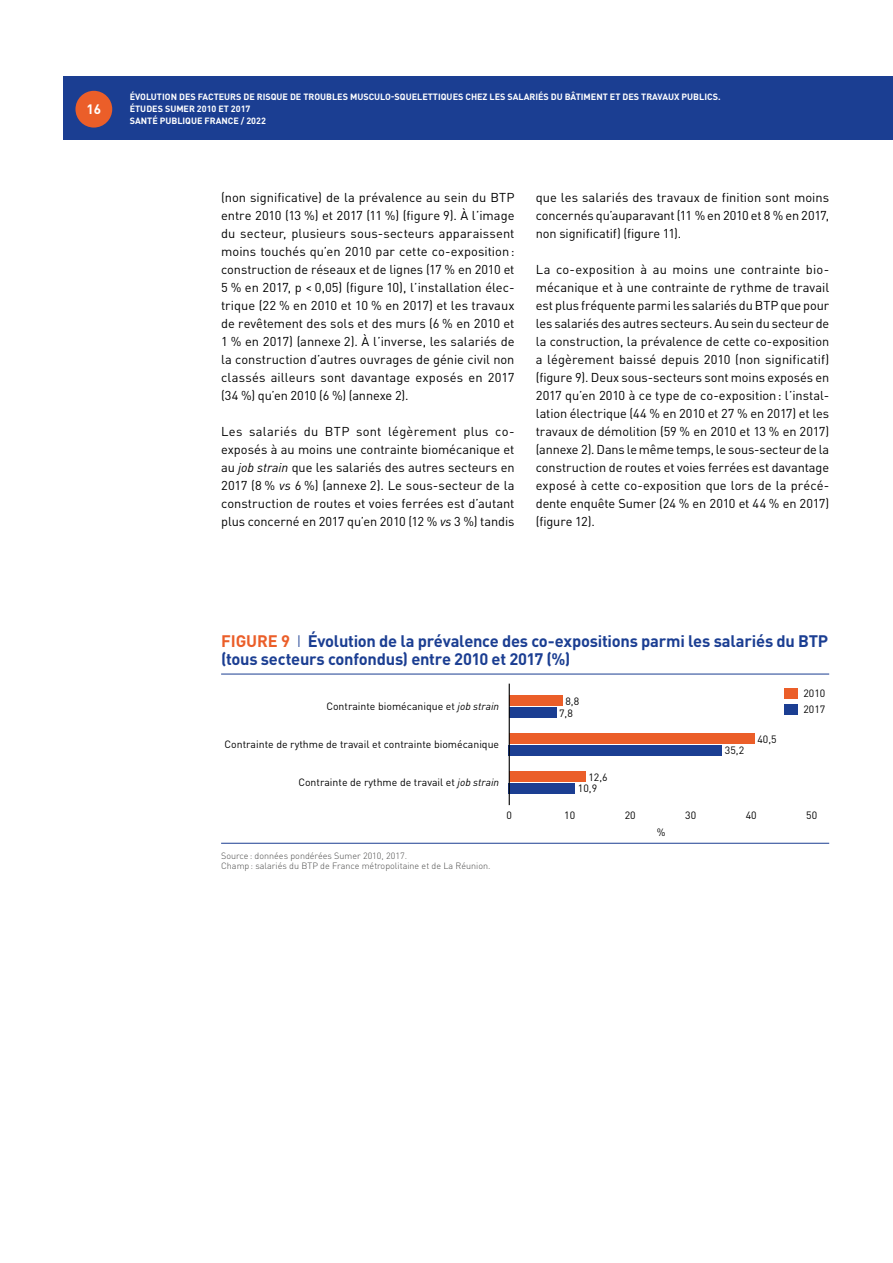
<style>
.page{position:relative;width:893px;height:1263px;background:#fff}
.page>*{position:absolute;margin:0;border:0;box-sizing:border-box;transform-origin:0 0}
.FIG-Titre-Filet{font:700 16.5px/18px "DIN Pro";letter-spacing:-.015em;color:#1b3e92}
.t1{font:700 13.5px "DIN Pro";color:#fff}
.Textecourant{font:12.75px/18px "DIN Pro";letter-spacing:-.005em;color:#000;text-align:justify}
.t2{font:10.5px/11.6px "DIN Pro";color:#000}
.t3{font:700 9px/12px "DIN Pro";color:#fff}
.TAB-Source{font:300 9px "DIN Pro";color:#4a4a49}
.FIG-Source-Filet{font:300 9px "DIN Pro";color:#4a4a49}
.s1{font-style:italic}
.s2{color:#eb5e29}
.s3{font-weight:300}
</style>
<div class="page">
<div style="left:64px;top:77px;width:829px;height:63px;background:#1b3e92"></div>
<div style="left:75px;top:91px;width:37px;height:37px;background:#eb5e29;border-radius:50%"></div>
<hr style="left:221px;top:674px;width:608px;height:1px;background:#1b3e92">
<hr style="left:221px;top:843px;width:608px;height:1px;background:#1b3e92">
<div style="left:509px;top:708px;width:47px;height:10px;background:#1b3e92"></div>
<div style="left:509px;top:695px;width:53px;height:11px;background:#eb5e29"></div>
<div style="left:509px;top:746px;width:213px;height:10px;background:#1b3e92"></div>
<div style="left:509px;top:733px;width:245px;height:11px;background:#eb5e29"></div>
<div style="left:509px;top:783px;width:66px;height:11px;background:#1b3e92"></div>
<div style="left:509px;top:771px;width:76px;height:11px;background:#eb5e29"></div>
<hr style="left:509px;top:684px;width:1px;height:121px;background:#000">
<div style="left:785px;top:688px;width:13px;height:11px;background:#eb5e29"></div>
<div style="left:785px;top:704px;width:13px;height:10px;background:#1b3e92"></div>
<p class="t1" style="left:86px;top:98px;width:16px">16</p>
<p class="t3" style="left:130px;top:90px;width:592px">ÉVOLUTION DES FACTEURS DE RISQUE DE TROUBLES MUSCULO-SQUELETTIQUES CHEZ LES SALARIÉS DU BÂTIMENT ET DES TRAVAUX PUBLICS.<br>ÉTUDES SUMER 2010 ET 2017<br>SANTÉ PUBLIQUE FRANCE / 2022</p>
<p class="Textecourant" style="left:221px;top:188px;width:295px">(non significative) de la prévalence au sein du BTP entre 2010 (13 %) et 2017 (11 %) (figure 9). À l’image du secteur, plusieurs sous-secteurs apparaissent moins touchés qu’en 2010 par cette co-exposition: construction de réseaux et de lignes (17 % en 2010 et 5 % en 2017, p &lt; 0,05) (figure 10), l’installation élec&shy;trique (22 % en 2010 et 10 % en 2017) et les travaux de revêtement des sols et des murs (6 % en 2010 et 1 % en 2017) (annexe 2). À l’inverse, les salariés de la construction d’autres ouvrages de génie civil non classés ailleurs sont davantage exposés en 2017 (34 %) qu’en 2010 (6 %) (annexe 2).</p>
<p class="Textecourant" style="left:221px;top:422px;width:295px">Les salariés du BTP sont légèrement plus co&shy;exposés à au moins une contrainte biomécanique et au <span class="s1">job strain</span> que les salariés des autres secteurs en 2017 (8 % <span class="s1">vs</span> 6 %) (annexe 2). Le sous-secteur de la construction de routes et voies ferrées est d’autant plus concerné en 2017 qu’en 2010 (12 % <span class="s1">vs</span> 3 %) tandis</p>
<p class="Textecourant" style="left:536px;top:188px;width:295px">que les salariés des travaux de finition sont moins concernés qu’auparavant (11 % en 2010 et 8 % en 2017, non significatif) (figure 11).</p>
<p class="Textecourant" style="left:536px;top:260px;width:295px;text-align:left">La co-exposition à au moins une contrainte bio&shy;mécanique et à une contrainte de rythme de travail est plus fréquente parmi les salariés du BTP que pour les salariés des autres secteurs. Au sein du secteur de la construction, la prévalence de cette co-exposition a légèrement baissé depuis 2010 (non significatif) (figure 9). Deux sous-secteurs sont moins exposés en 2017 qu’en 2010 à ce type de co-exposition: l’instal&shy;lation électrique (44 % en 2010 et 27 % en 2017) et les travaux de démolition (59 % en 2010 et 13 % en 2017) (annexe 2). Dans le même temps, le sous-secteur de la construction de routes et voies ferrées est davantage exposé à cette co-exposition que lors de la précé&shy;dente enquête Sumer (24 % en 2010 et 44 % en 2017) (figure 12).</p>
<p class="FIG-Titre-Filet" style="left:221px;top:630px;width:609px"><span class="s2">FIGURE 9</span> <span class="s3">I</span> Évolution de la prévalence des co-expositions parmi les salariés du BTP (tous secteurs confondus) entre 2010 et 2017 (%)</p>
<p class="t2" style="left:326px;top:699px;width:174px">Contrainte biomécanique et <span class="s1">job strain</span></p>
<p class="t2" style="left:225px;top:737px;width:276px">Contrainte de rythme de travail et contrainte biomécanique</p>
<p class="t2" style="left:298px;top:775px;width:202px">Contrainte de rythme de travail et <span class="s1">job strain</span></p>
<p class="t2" style="left:559px;top:694px;width:21px;text-align:center">8,8<br>7,8</p>
<p class="t2" style="left:578px;top:770px;width:31px;text-indent:10px">12,6<br>10,9</p>
<p class="t2" style="left:506px;top:809px;width:7px">0</p>
<p class="t2" style="left:564px;top:809px;width:12px">10</p>
<p class="FIG-Source-Filet" style="left:221px;top:849px;width:187px">Source: données pondérées Sumer 2010, 2017.</p>
<p class="TAB-Source" style="left:221px;top:860px;width:271px">Champ: salariés du BTP de France métropolitaine et de La Réunion.</p>
<p class="t2" style="left:725px;top:744px;width:21px">35,2</p>
<p class="t2" style="left:757px;top:732px;width:21px">40,5</p>
<p class="t2" style="left:803px;top:684px;width:23px;line-height:15.9px">2010<br>2017</p>
<p class="t2" style="left:625px;top:809px;width:12px">20</p>
<p class="t2" style="left:685px;top:809px;width:12px">30</p>
<p class="t2" style="left:746px;top:809px;width:12px">40</p>
<p class="t2" style="left:806px;top:809px;width:12px">50</p>
<p class="t2" style="left:657px;top:825px;width:10px">%</p>
</div>
